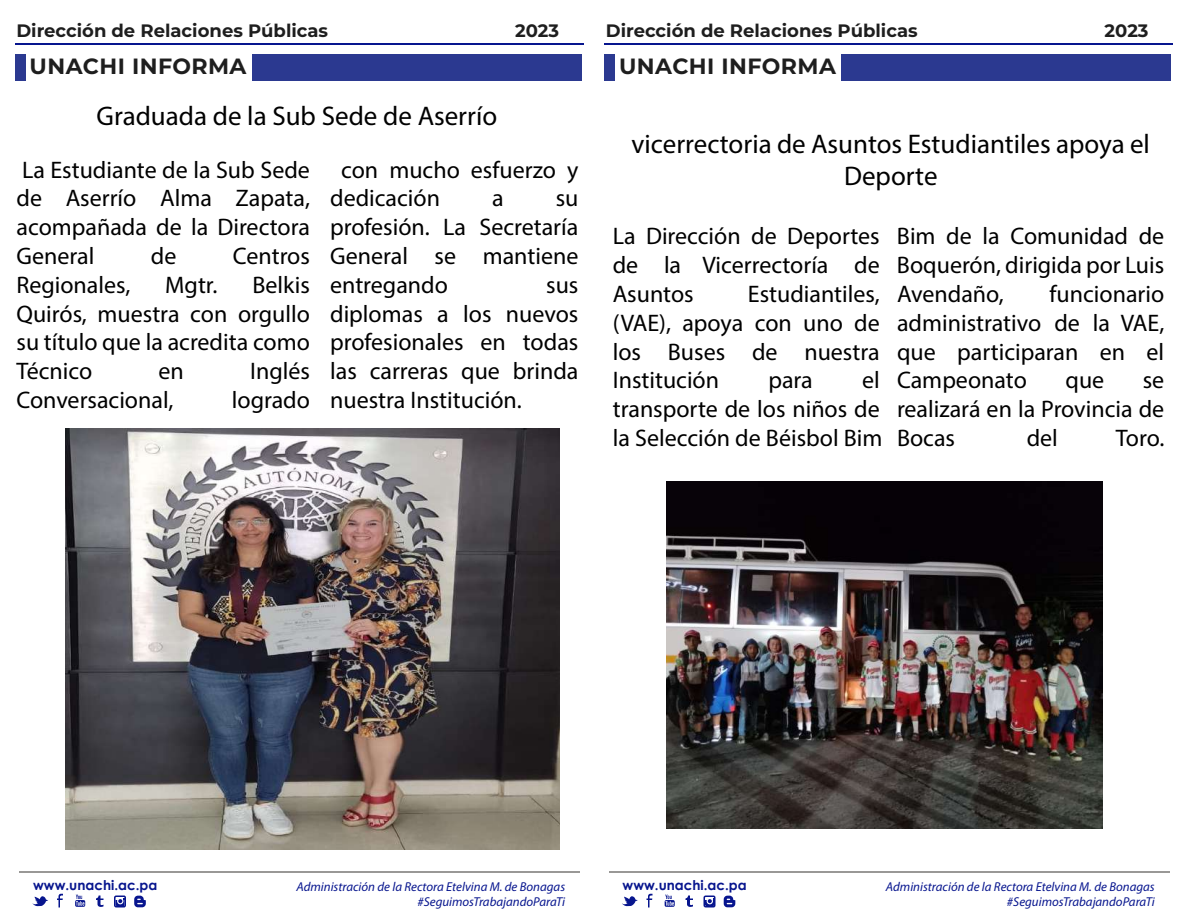
<style>
.page{position:relative;width:1188px;height:918px;background:#fff}
.page>*{position:absolute;margin:0;border:0;box-sizing:border-box;transform-origin:0 0}
.t1{font:27px/32.4px "Myriad Pro";color:#000;text-align:center}
.t2{font:24px/28.8px "Myriad Pro";color:#000;text-align:justify}
.t3{font:700 22.05px "Montserrat";letter-spacing:.02em;color:#1e1e1e}
.t4{font:700 18px "Montserrat";color:#1e1e1e}
.t5{font:700 13.5px "Century Gothic";color:#07158e}
.t6{font:italic 12.9px/14.2px "Myriad Pro";color:#07158e;text-align:right}
</style>
<div class="page">
<hr style="left:15px;top:44px;width:569px;height:1px;background:#07158e">
<div style="left:252px;top:54px;width:330px;height:27px;background:#2b3990"></div>
<div style="left:15px;top:54px;width:11px;height:27px;background:#2b3990"></div>
<hr style="left:20px;top:872px;width:560px;height:1px;background:#999896">
<svg style="left:75px;top:895px;width:10px;height:12px"></svg>
<svg style="left:134px;top:896px;width:12px;height:11px"></svg>
<svg style="left:57px;top:894px;width:6px;height:14px"></svg>
<svg style="left:96px;top:896px;width:8px;height:11px"></svg>
<svg style="left:32px;top:896px;width:16px;height:10px"></svg>
<div style="left:114px;top:895px;width:12px;height:12px;border:2px solid #07158e;border-radius:2px"></div>
<svg style="left:115px;top:898px;width:10px;height:8px"></svg>
<hr style="left:604px;top:44px;width:569px;height:1px;background:#07158e">
<div style="left:842px;top:54px;width:330px;height:27px;background:#2b3990"></div>
<div style="left:604px;top:54px;width:11px;height:27px;background:#2b3990"></div>
<hr style="left:609px;top:872px;width:561px;height:1px;background:#999896">
<svg style="left:665px;top:895px;width:10px;height:12px"></svg>
<svg style="left:724px;top:896px;width:11px;height:11px"></svg>
<svg style="left:646px;top:894px;width:6px;height:14px"></svg>
<svg style="left:686px;top:896px;width:7px;height:11px"></svg>
<svg style="left:622px;top:896px;width:16px;height:10px"></svg>
<div style="left:704px;top:895px;width:12px;height:12px;border:2px solid #07158e;border-radius:2px"></div>
<svg style="left:705px;top:898px;width:9px;height:8px"></svg>
<img style="left:65px;top:429px;width:494px;height:420px">
<img style="left:666px;top:482px;width:436px;height:346px">
<p class="t4" style="left:16px;top:17px;width:313px">Dirección de Relaciones Públicas</p>
<p class="t4" style="left:515px;top:18px;width:45px">2023</p>
<p class="t3" style="left:30px;top:50px;width:218px">UNACHI INFORMA</p>
<p class="t1" style="left:97px;top:99px;width:402px">Graduada de la Sub Sede de Aserrío</p>
<p class="t2" style="left:16px;top:155px;width:295px">La Estudiante de la Sub Sede de Aserrío Alma Zapata, acompañada de la Directora General</p>
<p class="t2" style="left:330px;top:155px;width:250px;text-indent:11px">con mucho esfuerzo y dedicación</p>
<p class="t2" style="left:330px;top:184px;width:250px;text-indent:226px">su profesión. La Secretaría General se mantiene entregando</p>
<p class="t2" style="left:492px;top:184px;width:13px">a</p>
<p class="t2" style="left:151px;top:241px;width:27px">de</p>
<p class="t2" style="left:233px;top:241px;width:79px">Centros</p>
<p class="t2" style="left:16px;top:270px;width:295px;text-indent:236px">Belkis Quirós, muestra con orgullo su título que la acredita como Técnico</p>
<p class="t2" style="left:16px;top:270px;width:115px">Regionales,</p>
<p class="t2" style="left:165px;top:270px;width:54px">Mgtr.</p>
<p class="t2" style="left:330px;top:270px;width:250px;text-indent:216px">sus diplomas a los nuevos profesionales en todas las carreras que brinda nuestra Institución.</p>
<p class="t2" style="left:158px;top:356px;width:27px">en</p>
<p class="t2" style="left:250px;top:356px;width:61px">Inglés</p>
<p class="t2" style="left:16px;top:385px;width:158px">Conversacional,</p>
<p class="t2" style="left:232px;top:385px;width:80px">logrado</p>
<p class="t4" style="left:606px;top:17px;width:313px">Dirección de Relaciones Públicas</p>
<p class="t4" style="left:1105px;top:18px;width:45px">2023</p>
<p class="t3" style="left:619px;top:50px;width:218px">UNACHI INFORMA</p>
<p class="t1" style="left:632px;top:127px;width:520px">vicerrectoria de Asuntos Estudiantiles apoya el<br>Deporte</p>
<p class="t2" style="left:613px;top:222px;width:269px">La Dirección de Deportes de la Vicerrectoría de Asuntos</p>
<p class="t2" style="left:897px;top:222px;width:269px">Bim de la Comunidad de Boquerón, dirigida por Luis Avendaño,</p>
<p class="t2" style="left:897px;top:279px;width:269px;text-indent:153px">funcionario administrativo de la VAE, que participaran en el Campeonato</p>
<p class="t2" style="left:613px;top:279px;width:269px;text-indent:135px">Estudiantiles, (VAE), apoya con uno de los Buses de nuestra Institución</p>
<p class="t2" style="left:613px;top:366px;width:271px;text-indent:249px">el transporte de los niños de la Selección de Béisbol Bim</p>
<p class="t2" style="left:768px;top:366px;width:46px">para</p>
<p class="t2" style="left:897px;top:366px;width:269px;text-indent:246px">se realizará en la Provincia de Bocas</p>
<p class="t2" style="left:1066px;top:366px;width:40px">que</p>
<p class="t2" style="left:1027px;top:423px;width:33px">del</p>
<p class="t2" style="left:1116px;top:423px;width:50px">Toro.</p>
<p class="t5" style="left:33px;top:875px;width:126px">www.unachi.ac.pa</p>
<p class="t6" style="left:296px;top:880px;width:270px">Administración de la Rectora Etelvina M. de Bonagas #SeguimosTrabajandoParaTi</p>
<p class="t5" style="left:623px;top:875px;width:126px">www.unachi.ac.pa</p>
<p class="t6" style="left:886px;top:880px;width:270px">Administración de la Rectora Etelvina M. de Bonagas #SeguimosTrabajandoParaTi</p>
</div>
